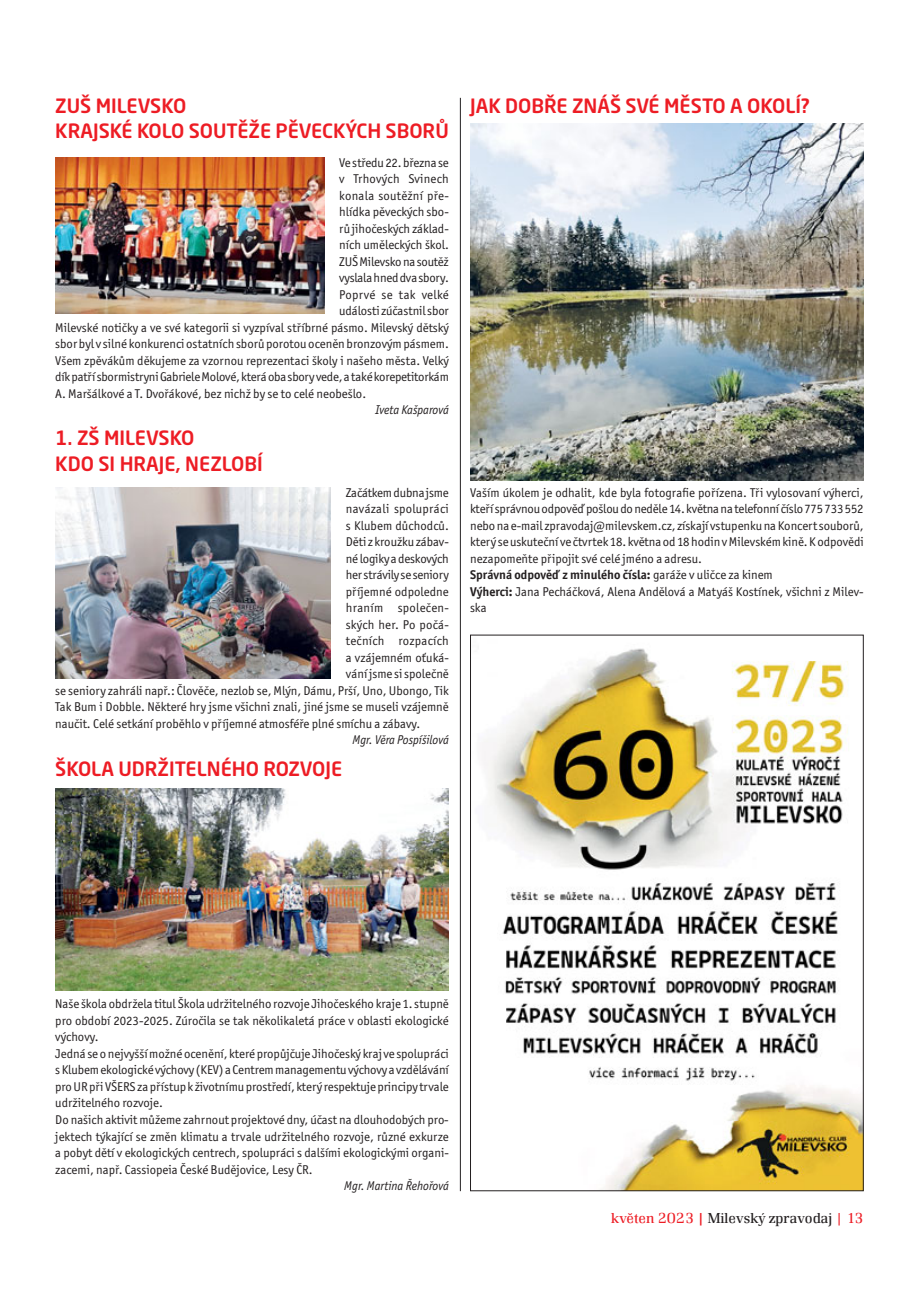
<style>
.page{position:relative;width:919px;height:1289px;background:#fff}
.page>*{position:absolute;margin:0;border:0;box-sizing:border-box;transform-origin:0 0}
.t1{font:500 19.5px/25.5px "Neo Sans Pro";color:#ed1c24}
.t2{font:300 15px "Renault TOT";color:#231f20}
.t3{font:12.75px/16.5px "Officina Sans Itc TOT";color:#231f20}
.t4{font:12.75px "Officina Sans Itc TOT";letter-spacing:.02em;color:#231f20}
.t5{font:italic 12.75px "Officina Sans Itc TOT";color:#231f20;scale:.95 1}
.t6{font:12.75px "Officina Sans Itc TOT";letter-spacing:-.02em;color:#231f20}
.s1{font-weight:700}
.s2{color:#ed1c24}
.s3{font-weight:500;color:#ed1c24}
</style>
<div class="page">
<hr style="left:460px;top:98px;width:1px;height:1093px;background:#231f20">
<img style="left:484px;top:648px;width:377px;height:541px">
<img style="left:470px;top:123px;width:393px;height:357px">
<img style="left:55px;top:157px;width:269px;height:156px">
<img style="left:55px;top:487px;width:276px;height:191px">
<img style="left:55px;top:788px;width:394px;height:202px">
<h1 class="t1" style="left:55px;top:93px;width:395px">ZUŠ MILEVSKO<br>KRAJSKÉ KOLO SOUTĚŽE PĚVECKÝCH SBORŮ</h1>
<p class="t3" style="left:339px;top:155px;width:111px">Ve středu 22. března se</p>
<p class="t4" style="left:339px;top:174px;width:111px">v Trhových Svinech</p>
<p class="t4" style="left:339px;top:190px;width:111px">konala soutěžní pře-</p>
<p class="t3" style="left:339px;top:204px;width:111px">hlídka pěveckých sbo-</p>
<p class="t3" style="left:339px;top:221px;width:111px">rů jihočeských základ-</p>
<p class="t3" style="left:339px;top:237px;width:111px">ních uměleckých škol.</p>
<p class="t3" style="left:339px;top:254px;width:111px">ZUŠ Milevsko na soutěž</p>
<p class="t6" style="left:339px;top:273px;width:111px">vyslala hned dva sbory.</p>
<p class="t4" style="left:339px;top:289px;width:111px">Poprvé se tak velké</p>
<p class="t3" style="left:339px;top:303px;width:111px">události zúčastnil sbor</p>
<p class="t3" style="left:55px;top:320px;width:395px">Milevské notičky a ve své kategorii si vyzpíval stříbrné pásmo. Milevský dětský</p>
<p class="t3" style="left:55px;top:336px;width:395px">sbor byl v silné konkurenci ostatních sborů porotou oceněn bronzovým pásmem.</p>
<p class="t3" style="left:55px;top:353px;width:395px">Všem zpěvákům děkujeme za vzornou reprezentaci školy i našeho města. Velký</p>
<p class="t3" style="left:55px;top:369px;width:395px">dík patří sbormistryni Gabriele Molové, která oba sbory vede, a také korepetitorkám</p>
<p class="t3" style="left:55px;top:386px;width:312px">A. Maršálkové a T. Dvořákové, bez nichž by se to celé neobešlo.</p>
<p class="t5" style="left:375px;top:405px;width:79px">Iveta Kašparová</p>
<h1 class="t1" style="left:55px;top:426px;width:209px">1. ZŠ MILEVSKO<br>KDO SI HRAJE, NEZLOBÍ</h1>
<p class="t3" style="left:346px;top:485px;width:104px">Začátkem dubna jsme</p>
<p class="t4" style="left:346px;top:504px;width:104px">navázali spolupráci</p>
<p class="t3" style="left:346px;top:518px;width:104px">s Klubem důchodců.</p>
<p class="t3" style="left:346px;top:534px;width:105px">Děti z kroužku zábav-</p>
<p class="t3" style="left:346px;top:551px;width:104px">né logiky a deskových</p>
<p class="t3" style="left:346px;top:567px;width:104px">her strávily se seniory</p>
<p class="t3" style="left:346px;top:584px;width:104px">příjemné odpoledne</p>
<p class="t4" style="left:346px;top:603px;width:104px">hraním společen-</p>
<p class="t4" style="left:346px;top:619px;width:104px">ských her. Po počá-</p>
<p class="t4" style="left:346px;top:636px;width:104px">tečních rozpacích</p>
<p class="t3" style="left:346px;top:650px;width:104px">a vzájemném oťuká-</p>
<p class="t3" style="left:346px;top:666px;width:104px">vání jsme si společně</p>
<p class="t3" style="left:55px;top:683px;width:395px">se seniory zahráli např.: Člověče, nezlob se, Mlýn, Dámu, Prší, Uno, Ubongo, Tik</p>
<p class="t3" style="left:55px;top:699px;width:395px">Tak Bum i Dobble. Některé hry jsme všichni znali, jiné jsme se museli vzájemně</p>
<p class="t3" style="left:55px;top:716px;width:366px">naučit. Celé setkání proběhlo v příjemné atmosféře plné smíchu a zábavy.</p>
<p class="t5" style="left:352px;top:735px;width:103px">Mgr. Věra Pospíšilová</p>
<h1 class="t1" style="left:55px;top:756px;width:288px">ŠKOLA UDRŽITELNÉHO ROZVOJE</h1>
<h1 class="t1" style="left:470px;top:93px;width:341px">JAK DOBŘE ZNÁŠ SVÉ MĚSTO A OKOLÍ?</h1>
<p class="t3" style="left:470px;top:485px;width:395px">Vaším úkolem je odhalit, kde byla fotografie pořízena. Tři vylosovaní výherci, kteří správnou odpověď pošlou do neděle 14. května na telefonní číslo 775 733 552 nebo na e-mail zpravodaj@milevskem.cz, získají vstupenku na Koncert souborů, který se uskuteční ve čtvrtek 18. května od 18 hodin v Milevském kině. K odpovědi nezapomeňte připojit své celé jméno a adresu.<br><span class="s1">Správná odpověď z minulého čísla:</span> garáže v uličce za kinem<br><span class="s1">Výherci:</span> Jana Pecháčková, Alena Andělová a Matyáš Kostínek, všichni z Milev&shy;ska</p>
<p class="t3" style="left:55px;top:996px;width:395px">Naše škola obdržela titul Škola udržitelného rozvoje Jihočeského kraje 1. stupně pro období 2023-2025. Zúročila se tak několikaletá práce v oblasti ekologické výchovy.<br>Jedná se o nejvyšší možné ocenění, které propůjčuje Jihočeský kraj ve spolupráci s Klubem ekologické výchovy (KEV) a Centrem managementu výchovy a vzdělávání pro UR při VŠERS za přístup k životnímu prostředí, který respektuje principy trvale udržitelného rozvoje.<br>Do našich aktivit můžeme zahrnout projektové dny, účast na dlouhodobých pro&shy;jektech týkající se změn klimatu a trvale udržitelného rozvoje, různé exkurze a pobyt dětí v ekologických centrech, spolupráci s dalšími ekologickými organi&shy;zacemi, např. Cassiopeia České Budějovice, Lesy ČR.</p>
<p class="t5" style="left:344px;top:1180px;width:111px">Mgr. Martina Řehořová</p>
<p class="t2" style="left:611px;top:1212px;width:254px"><span class="s2">květen 2023</span> <span class="s3">|</span> Milevský zpravodaj <span class="s2">| 13</span></p>
</div>
